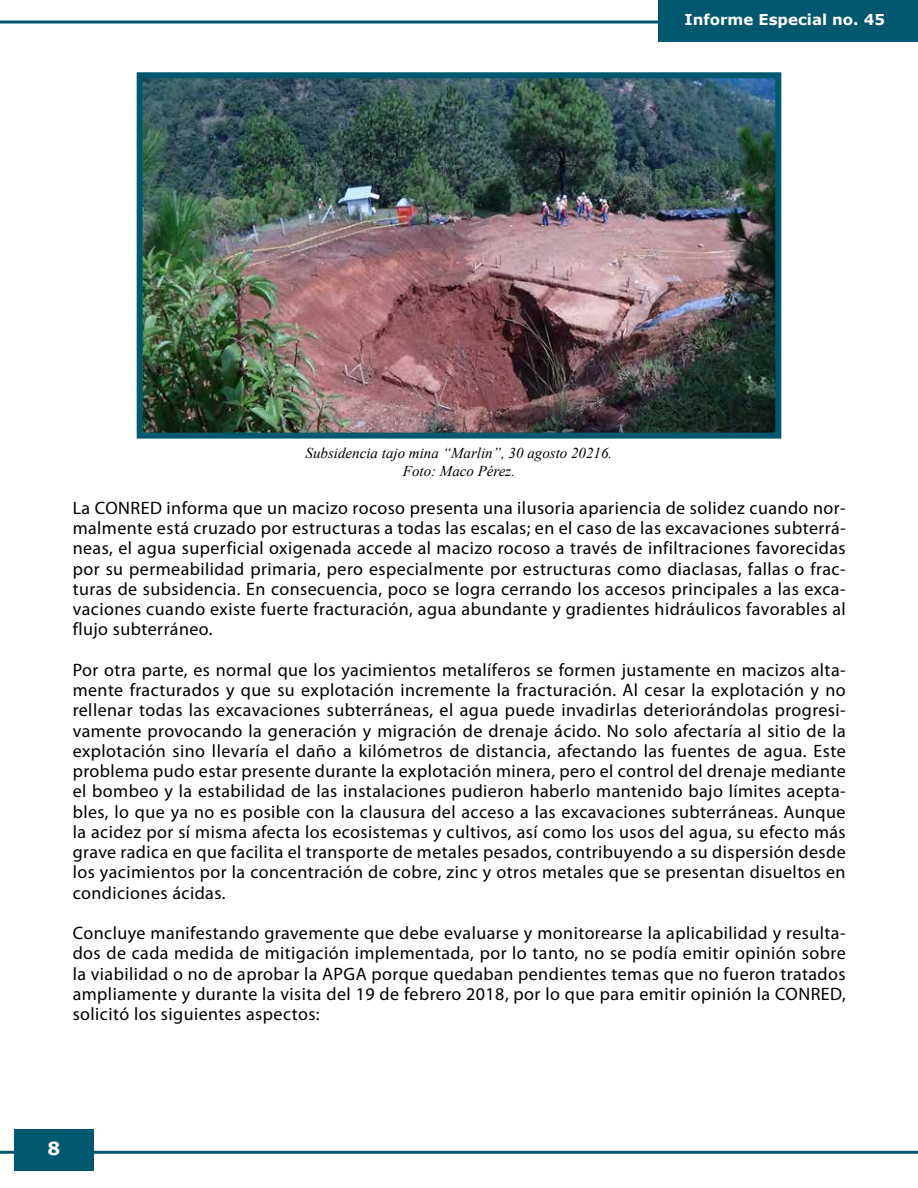
<style>
.page{position:relative;width:918px;height:1188px;background:#fff}
.page>*{position:absolute;margin:0;border:0;box-sizing:border-box;transform-origin:0 0}
.t1{font:18px/20.2px "Myriad Pro";letter-spacing:.025em;color:#000;text-align:justify}
.t2{font:700 18px "Verdana";color:#fff}
.t3{font:italic 15px/18px "Times New Roman";color:#000;text-align:center}
.t4{font:700 15px "Verdana";color:#fff}
</style>
<div class="page">
<hr style="left:0;top:1151px;width:918px;height:3px;background:#00586f">
<div style="left:14px;top:1130px;width:80px;height:41px;background:#00586f"></div>
<hr style="left:0;top:21px;width:658px;height:3px;background:#00586f">
<div style="left:658px;top:0;width:260px;height:41px;background:#00586f"></div>
<img style="left:144px;top:79px;width:630px;height:353px">
<div style="left:137px;top:72px;width:644px;height:367px;border:6px solid #00586f"></div>
<p class="t4" style="left:685px;top:9px;width:202px">Informe Especial no. 45</p>
<p class="t3" style="left:306px;top:443px;width:308px">Subsidencia tajo mina “Marlin”, 30 agosto 20216.<br>Foto: Maco Pérez.</p>
<p class="t1" style="left:73px;top:498px;width:775px">La CONRED informa que un macizo rocoso presenta una ilusoria apariencia de solidez cuando nor&shy;malmente está cruzado por estructuras a todas las escalas; en el caso de las excavaciones subterrá&shy;neas, el agua superficial oxigenada accede al macizo rocoso a través de infiltraciones favorecidas por su permeabilidad primaria, pero especialmente por estructuras como diaclasas, fallas o frac&shy;turas de subsidencia. En consecuencia, poco se logra cerrando los accesos principales a las exca&shy;vaciones cuando existe fuerte fracturación, agua abundante y gradientes hidráulicos favorables al flujo subterráneo.</p>
<p class="t1" style="left:73px;top:660px;width:775px">Por otra parte, es normal que los yacimientos metalíferos se formen justamente en macizos alta&shy;mente fracturados y que su explotación incremente la fracturación. Al cesar la explotación y no rellenar todas las excavaciones subterráneas, el agua puede invadirlas deteriorándolas progresi&shy;vamente provocando la generación y migración de drenaje ácido. No solo afectaría al sitio de la explotación sino llevaría el daño a kilómetros de distancia, afectando las fuentes de agua. Este problema pudo estar presente durante la explotación minera, pero el control del drenaje mediante el bombeo y la estabilidad de las instalaciones pudieron haberlo mantenido bajo límites acepta&shy;bles, lo que ya no es posible con la clausura del acceso a las excavaciones subterráneas. Aunque la acidez por sí misma afecta los ecosistemas y cultivos, así como los usos del agua, su efecto más grave radica en que facilita el transporte de metales pesados, contribuyendo a su dispersión desde los yacimientos por la concentración de cobre, zinc y otros metales que se presentan disueltos en condiciones ácidas.</p>
<p class="t1" style="left:73px;top:923px;width:775px">Concluye manifestando gravemente que debe evaluarse y monitorearse la aplicabilidad y resulta&shy;dos de cada medida de mitigación implementada, por lo tanto, no se podía emitir opinión sobre la viabilidad o no de aprobar la APGA porque quedaban pendientes temas que no fueron tratados ampliamente y durante la visita del 19 de febrero 2018, por lo que para emitir opinión la CONRED, solicitó los siguientes aspectos:</p>
<p class="t2" style="left:48px;top:1136px;width:14px">8</p>
</div>
